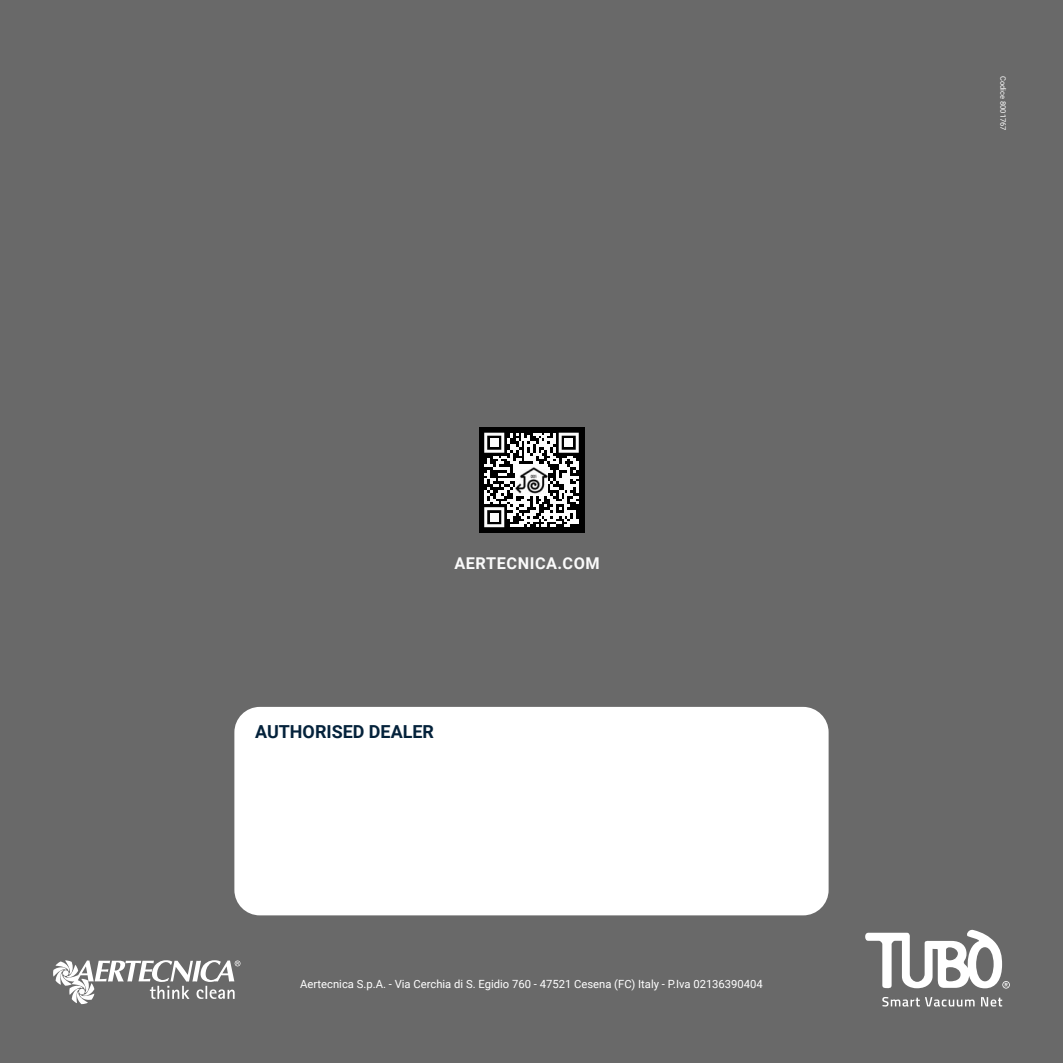
<style>
.page{position:relative;width:1063px;height:1063px;background:#696969}
.page>*{position:absolute;margin:0;border:0;box-sizing:border-box;transform-origin:0 0}
.t1{font:700 18px "Roboto";color:#04223b}
.t2{font:700 16.25px "Roboto";letter-spacing:.035em;color:#fafafa}
.t3{font:11.25px "Roboto";color:#fff}
.t4{font:7.5px "Roboto";color:#fff}
</style>
<div class="page">
<svg style="left:865px;top:929px;width:145px;height:60px"></svg>
<svg style="left:882px;top:997px;width:93px;height:10px"></svg>
<svg style="left:981px;top:997px;width:21px;height:10px"></svg>
<svg style="left:53px;top:960px;width:188px;height:44px"></svg>
<div style="left:234px;top:707px;width:595px;height:208px;background:#fff;border-radius:25px"></div>
<div style="left:479px;top:427px;width:105px;height:106px;background:#000"></div>
<svg style="left:484px;top:433px;width:95px;height:94px"></svg>
<div style="left:490px;top:438px;width:9px;height:9px;background:#fdfdfd"></div>
<div style="left:564px;top:438px;width:9px;height:9px;background:#fdfdfd"></div>
<div style="left:490px;top:513px;width:9px;height:8px;background:#fdfdfd"></div>
<img style="left:516px;top:464px;width:31px;height:32px">
<h2 class="t2" style="left:454px;top:557px;width:147px">AERTECNICA.COM</h2>
<h1 class="t1" style="left:255px;top:724px;width:180px">AUTHORISED DEALER</h1>
<p class="t3" style="left:300px;top:979px;width:464px">Aertecnica S.p.A. - Via Cerchia di S. Egidio 760 - 47521 Cesena (FC) Italy - P.Iva 02136390404</p>
<p class="t4" style="left:1007px;top:76px;width:56px;rotate:90deg">Codice 8001767</p>
</div>
